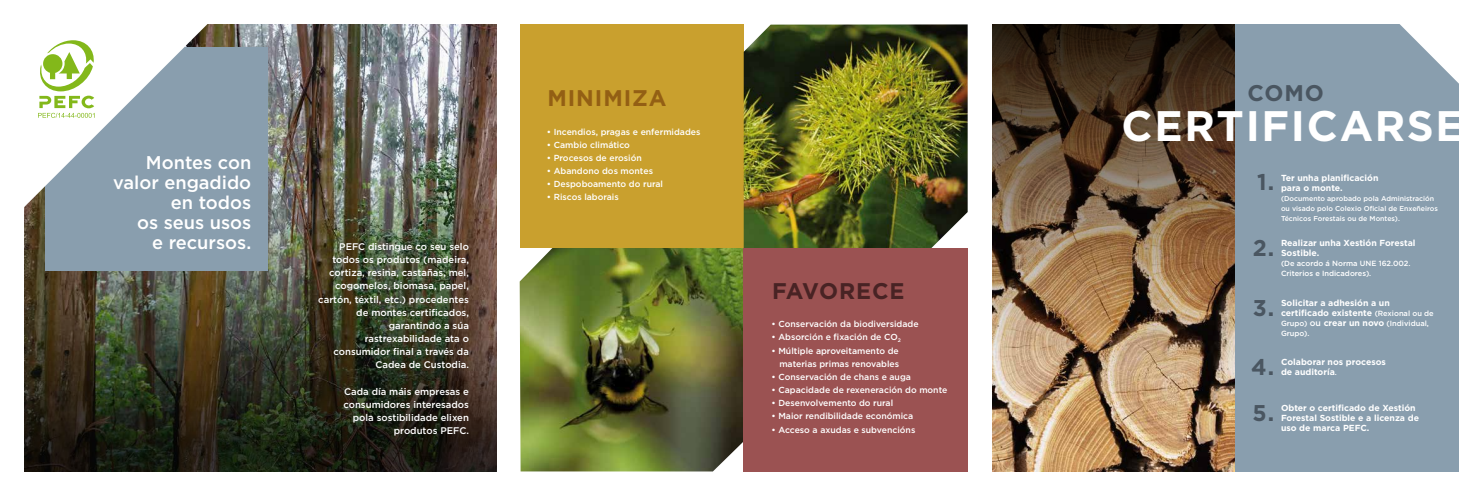
<style>
.page{position:relative;width:1484px;height:497px;background:#fff}
.page>*{position:absolute;margin:0;border:0;box-sizing:border-box;transform-origin:0 0}
.t1{font:700 42.61px "Gotham";letter-spacing:.04em;color:#fff}
.t2{font:700 22.75px "Gotham";color:#4a5661}
.t3{font:700 22.57px "Gotham";letter-spacing:.04em;color:#935f14}
.t4{font:700 22.57px "Gotham";letter-spacing:.04em;color:#482324}
.t5{font:700 22.57px "Gotham";color:#4a5661}
.t6{font:500 18.38px/20.1px "Gotham";color:#fff;text-align:right}
.t7{font:500 9.62px/13.1px "Gotham";color:#fff;text-align:right}
.t8{font:500 8.75px/13.1px "Gotham";color:#fff;text-align:right}
.t9{font:700 8.75px/10px "Gotham";color:#fff}
.t10{font:500 7.52px/10px "Gotham";color:#fff}
.t11{font:500 7px/10px "Gotham";color:#fff}
.s1{font-weight:500;font-size:7.52px}
.s2{font-size:8.75px}
.s3{font-weight:700;font-size:8.75px}
</style>
<div class="page">
<img style="left:519px;top:248px;width:224px;height:223px">
<div style="left:520px;top:24px;width:223px;height:224px;background:#c9a02e"></div>
<div style="left:743px;top:247px;width:225px;height:224px;background:#9b5252"></div>
<img style="left:743px;top:24px;width:224px;height:224px">
<img style="left:24px;top:24px;width:472px;height:447px">
<img style="left:992px;top:24px;width:243px;height:447px">
<div style="left:1235px;top:24px;width:223px;height:447px;background:#899eae"></div>
<div style="left:45px;top:47px;width:222px;height:223px;background:#899eae"></div>
<svg style="left:1399px;top:24px;width:60px;height:62px"></svg>
<svg style="left:24px;top:24px;width:187px;height:188px"></svg>
<svg style="left:37px;top:40px;width:58px;height:78px"></svg>
<h3 class="t6" style="left:113px;top:152px;width:140px">Montes con valor engadido en todos<br>os seus usos<br>e recursos.</h3>
<p class="t7" style="left:318px;top:239px;width:152px">PEFC distingue co seu selo todos os produtos (madeira, cortiza, resina, castañas, mel, cogomelos, biomasa, papel, cartón, téxtil, etc.) procedentes de montes certificados, garantindo a súa rastrexabilidade ata o consumidor final a través da<br>Cadea de Custodia.</p>
<p class="t7" style="left:343px;top:384px;width:127px">Cada día máis empresas e consumidores interesados pola sostibilidade elixen produtos PEFC.</p>
<h3 class="t3" style="left:547px;top:83px;width:121px">MINIMIZA</h3>
<p class="t8" style="left:547px;top:125px;width:155px">• Incendios, pragas e enfermidades</p>
<p class="t8" style="left:547px;top:138px;width:85px">• Cambio climático</p>
<p class="t8" style="left:547px;top:151px;width:96px">• Procesos de erosión</p>
<p class="t8" style="left:547px;top:164px;width:108px">• Abandono dos montes</p>
<p class="t8" style="left:547px;top:177px;width:118px">• Despoboamento do rural</p>
<p class="t8" style="left:547px;top:190px;width:73px">• Riscos laborais</p>
<h3 class="t4" style="left:772px;top:276px;width:134px">FAVORECE</h3>
<p class="t8" style="left:771px;top:317px;width:149px">• Conservación da biodiversidade</p>
<p class="t8" style="left:771px;top:330px;width:131px">• Absorción e fixación de CO<sub>2</sub></p>
<p class="t8" style="left:771px;top:343px;width:129px">• Múltiple aproveitamento de materias primas renovables</p>
<p class="t8" style="left:771px;top:369px;width:141px">• Conservación de chans e auga</p>
<p class="t8" style="left:771px;top:383px;width:177px">• Capacidade de rexeneración do monte</p>
<p class="t8" style="left:771px;top:396px;width:123px">• Desenvolvemento do rural</p>
<p class="t8" style="left:771px;top:409px;width:143px">• Maior rendibilidade económica</p>
<p class="t8" style="left:771px;top:422px;width:145px">• Acceso a axudas e subvencións</p>
<h3 class="t5" style="left:1247px;top:77px;width:78px">COMO</h3>
<h1 class="t1" style="left:1121px;top:97px;width:344px">CERTIFICARSE</h1>
<p class="t9" style="left:1280px;top:172px;width:99px">Ter unha planificación para o monte.</p>
<p class="t11" style="left:1280px;top:193px;width:158px">(Documento aprobado pola Administración ou visado polo Colexio Oficial de Enxeñeiros<br>Técnicos Forestais ou de Montes).</p>
<h2 class="t2" style="left:1257px;top:167px;width:18px">1.</h2>
<h2 class="t2" style="left:1252px;top:232px;width:23px">2.</h2>
<p class="t9" style="left:1280px;top:238px;width:136px">Realizar unha Xestión Forestal<br>Sostible.</p>
<p class="t10" style="left:1280px;top:258px;width:131px">(De acordo á Norma UNE 162.002.<br>Criterios e Indicadores).</p>
<h2 class="t2" style="left:1252px;top:292px;width:23px">3.</h2>
<p class="t9" style="left:1280px;top:297px;width:154px">Solicitar a adhesión a un certificado existente <span class="s1">(Rexional ou de</span></p>
<p class="t10" style="left:1280px;top:318px;width:149px">Grupo) <span class="s2">ou</span> <span class="s3">crear un novo</span> (Individual,<br>Grupo).</p>
<h2 class="t2" style="left:1251px;top:351px;width:24px">4.</h2>
<p class="t9" style="left:1280px;top:366px;width:57px">de auditoría<span class="s1">.</span></p>
<p class="t9" style="left:1280px;top:402px;width:139px">Obter o certificado de Xestión<br>Forestal Sostible e a licenza de uso de marca PEFC.</p>
<p class="t9" style="left:1280px;top:356px;width:106px">Colaborar nos procesos</p>
<h2 class="t2" style="left:1252px;top:397px;width:23px">5.</h2>
</div>
